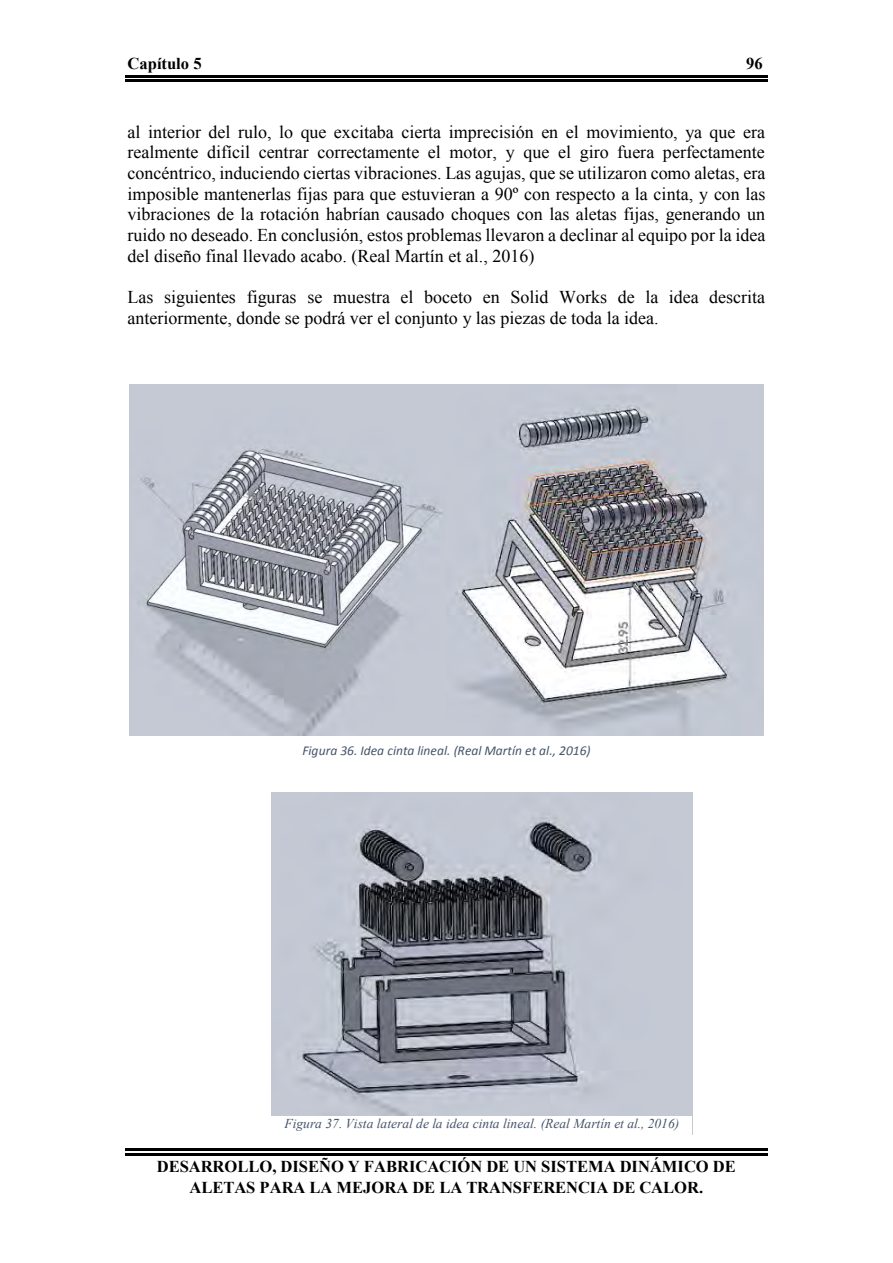
<style>
.page{position:relative;width:893px;height:1263px;background:#fff}
.page>*{position:absolute;margin:0;border:0;box-sizing:border-box;transform-origin:0 0}
.t1{font:18px/20.7px "Times New Roman";color:#000;text-align:justify}
.t2{font:700 16.5px/20.4px "Times New Roman";letter-spacing:-.005em;color:#000;text-align:center}
.t3{font:italic 13.5px "Times New Roman";color:#44546a}
.t4{font:italic 13.5px "Calibri";color:#44546a}
</style>
<div class="page">
<hr style="left:125px;top:80px;width:643px;height:2px;background:#000">
<hr style="left:125px;top:75px;width:643px;height:2px;background:#000">
<hr style="left:125px;top:1149px;width:643px;height:2px;background:#000">
<hr style="left:125px;top:1153px;width:643px;height:2px;background:#000">
<img style="left:272px;top:793px;width:420px;height:323px">
<img style="left:129px;top:385px;width:318px;height:350px">
<img style="left:447px;top:385px;width:317px;height:350px">
<p class="t2" style="left:128px;top:53px;width:75px">Capítulo 5</p>
<p class="t2" style="left:746px;top:53px;width:18px">96</p>
<p class="t1" style="left:128px;top:121px;width:639px">al interior del rulo, lo que excitaba cierta imprecisión en el movimiento, ya que era realmente difícil centrar correctamente el motor, y que el giro fuera perfectamente concéntrico, induciendo ciertas vibraciones. Las agujas, que se utilizaron como aletas, era imposible mantenerlas fijas para que estuvieran a 90º con respecto a la cinta, y con las vibraciones de la rotación habrían causado choques con las aletas fijas, generando un ruido no deseado. En conclusión, estos problemas llevaron a declinar al equipo por la idea del diseño final llevado acabo. (Real Martín et al., 2016)</p>
<p class="t1" style="left:128px;top:286px;width:639px">Las siguientes figuras se muestra el boceto en Solid Works de la idea descrita anteriormente, donde se podrá ver el conjunto y las piezas de toda la idea.</p>
<p class="t4" style="left:302px;top:745px;width:290px">Figura 36. Idea cinta lineal. (Real Martín et al., 2016)</p>
<p class="t3" style="left:284px;top:1115px;width:397px">Figura 37. Vista lateral de la idea cinta lineal. (Real Martín et al., 2016)</p>
<p class="t2" style="left:157px;top:1156px;width:581px">DESARROLLO, DISEÑO Y FABRICACIÓN DE UN SISTEMA DINÁMICO DE<br>ALETAS PARA LA MEJORA DE LA TRANSFERENCIA DE CALOR.</p>
</div>
